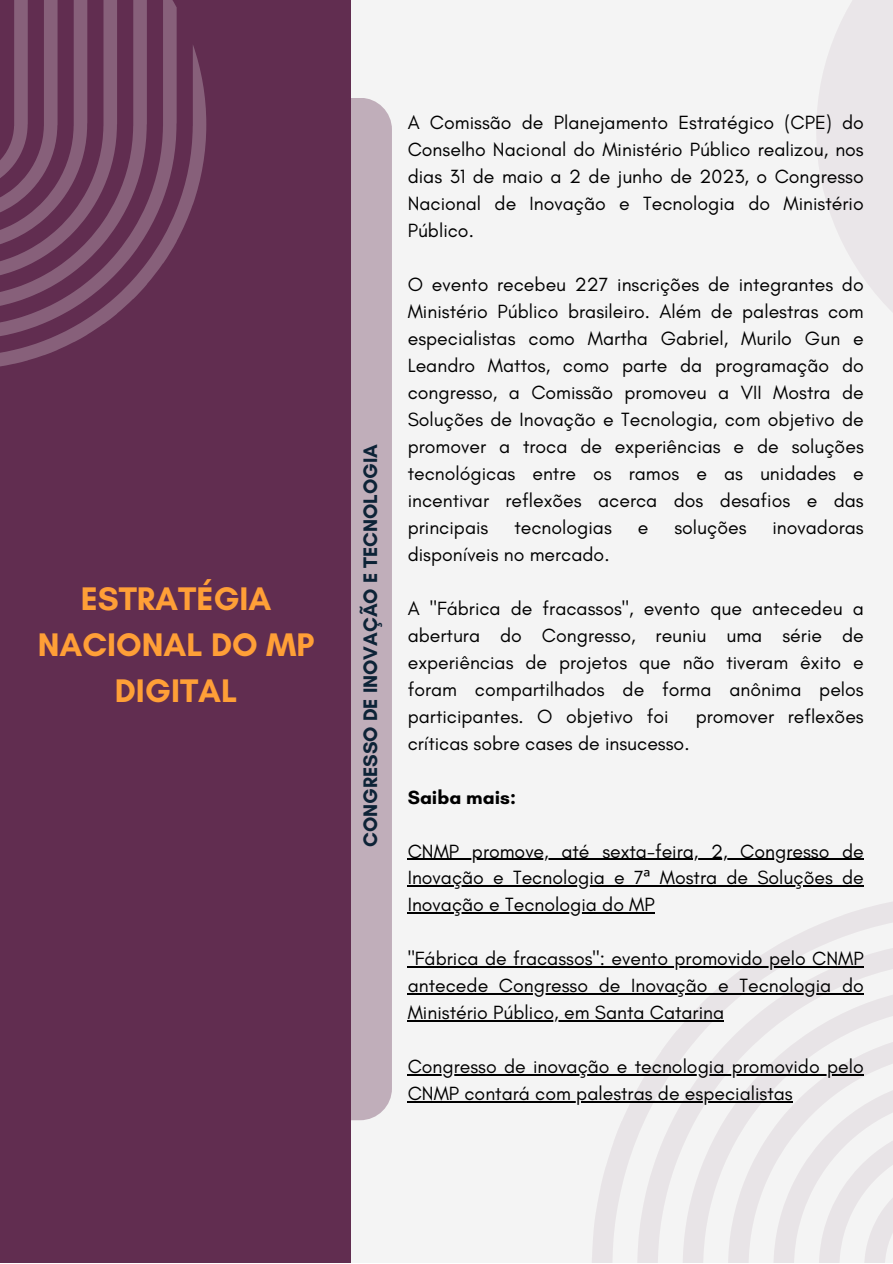
<style>
.page{position:relative;width:893px;height:1264px;background:#fff}
.page>*{position:absolute;margin:0;border:0;box-sizing:border-box;transform-origin:0 0}
.t1{font:700 33.3px/46px "Glacial Indifference";color:#ff9f37;text-align:center}
.t2{font:700 19.95px "Glacial Indifference";color:#0d2337}
.t3{font:19.5px/27px "Glacial Indifference";color:#000;text-align:justify}
.t4{font:700 19.5px "Glacial Indifference";color:#000}
.s1{font-family:"Noto Sans"}
</style>
<div class="page">
<div style="left:0;top:0;width:892px;height:1262px;background:#f4f4f4"></div>
<div style="left:816px;top:0;width:76px;height:394px;background:linear-gradient(to right,#f1eff0,#ebe8ea)"></div>
<div style="left:207px;top:98px;width:185px;height:1022px;background:#c0aeba;border-radius:32px"></div>
<div style="left:0;top:0;width:351px;height:1262px;background:#612d50"></div>
<svg style="left:163px;top:0;width:14px;height:44px"></svg>
<svg style="left:0;top:44px;width:206px;height:323px"></svg>
<svg style="left:0;top:0;width:147px;height:310px"></svg>
<svg style="left:0;top:0;width:117px;height:280px"></svg>
<svg style="left:591px;top:902px;width:301px;height:360px"></svg>
<svg style="left:682px;top:984px;width:210px;height:278px"></svg>
<svg style="left:728px;top:1030px;width:164px;height:232px"></svg>
<hr style="left:407px;top:858px;width:456px;height:1px;background:#000">
<hr style="left:407px;top:885px;width:456px;height:1px;background:#000">
<hr style="left:407px;top:912px;width:248px;height:1px;background:#000">
<hr style="left:407px;top:966px;width:456px;height:1px;background:#000">
<hr style="left:407px;top:993px;width:456px;height:1px;background:#000">
<hr style="left:407px;top:1020px;width:317px;height:1px;background:#000">
<hr style="left:407px;top:1074px;width:456px;height:1px;background:#000">
<hr style="left:407px;top:1101px;width:385px;height:1px;background:#000">
<p class="t1" style="left:38px;top:575px;width:278px">ESTRATÉGIA<br>NACIONAL DO MP<br>DIGITAL</p>
<p class="t2" style="left:358px;top:846px;width:404px;rotate:-90deg">CONGRESSO DE INOVAÇÃO E TECNOLOGIA</p>
<p class="t3" style="left:407px;top:108px;width:457px">A Comissão de Planejamento Estratégico (CPE) do Conselho Nacional do Ministério Público realizou, nos dias 31 de maio a 2 de junho de 2023, o Congresso Nacional de Inovação e Tecnologia do Ministério Público.</p>
<p class="t3" style="left:407px;top:270px;width:457px">O evento recebeu 227 inscrições de integrantes do Ministério Público brasileiro. Além de palestras com especialistas como Martha Gabriel, Murilo Gun e Leandro Mattos, como parte da programação do congresso, a Comissão promoveu a VII Mostra de Soluções de Inovação e Tecnologia, com objetivo de promover a troca de experiências e de soluções tecnológicas entre os ramos e as unidades e incentivar reflexões acerca dos desafios e das principais</p>
<p class="t3" style="left:514px;top:513px;width:99px">tecnologias</p>
<p class="t3" style="left:637px;top:513px;width:12px">e</p>
<p class="t3" style="left:674px;top:513px;width:74px">soluções</p>
<p class="t3" style="left:772px;top:513px;width:93px">inovadoras</p>
<p class="t3" style="left:407px;top:540px;width:203px">disponíveis no mercado.</p>
<p class="t3" style="left:407px;top:594px;width:457px">A "Fábrica de fracassos", evento que antecedeu a abertura do Congresso, reuniu uma série de experiências de projetos que não tiveram êxito e foram compartilhados de forma anônima pelos participantes. O objetivo foi</p>
<p class="t3" style="left:695px;top:702px;width:170px">promover reflexões</p>
<p class="t3" style="left:407px;top:729px;width:283px">críticas sobre cases de insucesso.</p>
<p class="t4" style="left:407px;top:785px;width:110px">Saiba mais:</p>
<p class="t3" style="left:407px;top:837px;width:457px">CNMP promove, até sexta-feira, 2, Congresso de Inovação e Tecnologia e 7<span class="s1">ª</span> Mostra de Soluções de Inovação e Tecnologia do MP</p>
<p class="t3" style="left:407px;top:945px;width:457px">"Fábrica de fracassos": evento promovido pelo CNMP antecede Congresso de Inovação e Tecnologia do Ministério Público, em Santa Catarina</p>
<p class="t3" style="left:407px;top:1053px;width:457px">Congresso de inovação e tecnologia promovido pelo<br>CNMP contará com palestras de especialistas</p>
</div>
